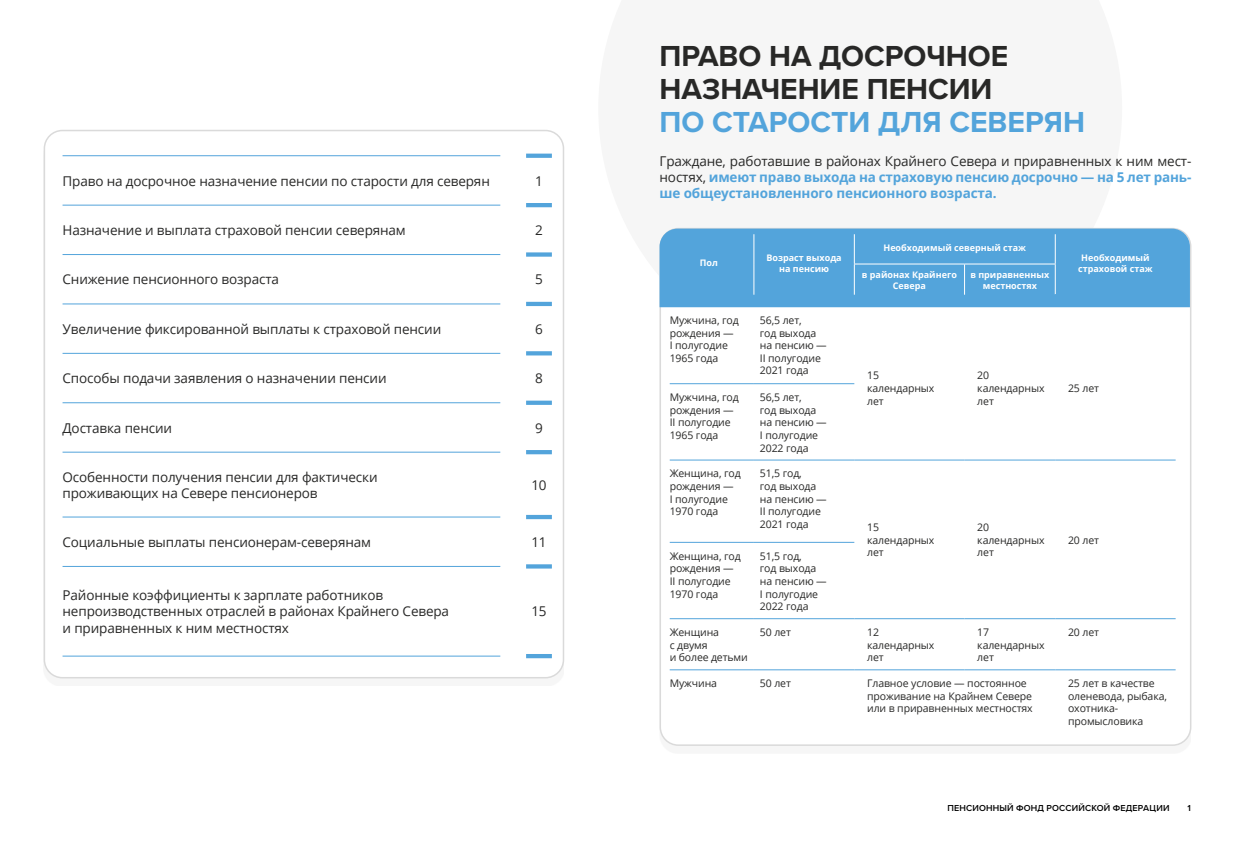
<style>
.page{position:relative;width:1234px;height:851px;background:#fff}
.page>*{position:absolute;margin:0;border:0;box-sizing:border-box;transform-origin:0 0}
.t1{font:700 30px/33px "Proxima Nova";color:#282827}
.t2{font:700 30px "Proxima Nova";color:#53a4db}
.t3{font:13.5px/16.2px "Open Sans";letter-spacing:-.01em;color:#282827}
.t4{font:700 13.5px/16.2px "Open Sans";letter-spacing:-.01em;color:#53a4db;text-align:justify}
.t5{font:10.5px/12.6px "Open Sans";letter-spacing:-.01em;color:#282827}
.t6{font:700 9px/10.8px "Open Sans";color:#fff;text-align:center}
.t7{font:600 9px "Proxima Nova";letter-spacing:.02em;color:#000}
.s1{font-weight:400;color:#282827}
</style>
<div class="page">
<div style="left:44px;top:130px;width:520px;height:548px;border:2px solid #dadada;border-radius:18px"></div>
<hr style="left:63px;top:254px;width:437px;height:1px;background:#53a4db">
<hr style="left:63px;top:303px;width:437px;height:1px;background:#53a4db">
<hr style="left:63px;top:353px;width:437px;height:1px;background:#53a4db">
<hr style="left:63px;top:402px;width:437px;height:1px;background:#53a4db">
<hr style="left:63px;top:452px;width:437px;height:1px;background:#53a4db">
<hr style="left:63px;top:516px;width:437px;height:1px;background:#53a4db">
<hr style="left:63px;top:566px;width:437px;height:1px;background:#53a4db">
<hr style="left:63px;top:655px;width:437px;height:1px;background:#53a4db">
<div style="left:526px;top:153px;width:25px;height:5px;background:#53a4db"></div>
<hr style="left:526px;top:203px;width:25px;height:4px;background:#53a4db">
<svg style="left:526px;top:252px;width:25px;height:4px"></svg>
<hr style="left:526px;top:302px;width:25px;height:4px;background:#53a4db">
<svg style="left:526px;top:351px;width:25px;height:4px"></svg>
<div style="left:526px;top:400px;width:25px;height:5px;background:#53a4db"></div>
<hr style="left:526px;top:450px;width:25px;height:4px;background:#53a4db">
<hr style="left:526px;top:515px;width:25px;height:4px;background:#53a4db">
<svg style="left:526px;top:564px;width:25px;height:4px"></svg>
<hr style="left:526px;top:654px;width:25px;height:4px;background:#53a4db">
<hr style="left:63px;top:155px;width:437px;height:1px;background:#53a4db">
<hr style="left:63px;top:205px;width:437px;height:1px;background:#53a4db">
<hr style="left:669px;top:383px;width:84px;height:1px;background:#53a4db">
<hr style="left:753px;top:383px;width:101px;height:1px;background:#53a4db">
<hr style="left:669px;top:459px;width:84px;height:1px;background:#53a4db">
<hr style="left:753px;top:459px;width:101px;height:1px;background:#53a4db">
<hr style="left:854px;top:459px;width:110px;height:1px;background:#53a4db">
<hr style="left:964px;top:459px;width:90px;height:1px;background:#53a4db">
<hr style="left:1054px;top:459px;width:121px;height:1px;background:#53a4db">
<hr style="left:669px;top:542px;width:84px;height:1px;background:#53a4db">
<hr style="left:753px;top:542px;width:101px;height:1px;background:#53a4db">
<hr style="left:669px;top:618px;width:84px;height:1px;background:#53a4db">
<hr style="left:753px;top:618px;width:101px;height:1px;background:#53a4db">
<hr style="left:854px;top:618px;width:110px;height:1px;background:#53a4db">
<hr style="left:964px;top:618px;width:90px;height:1px;background:#53a4db">
<hr style="left:1054px;top:618px;width:121px;height:1px;background:#53a4db">
<hr style="left:669px;top:669px;width:84px;height:1px;background:#53a4db">
<hr style="left:753px;top:669px;width:101px;height:1px;background:#53a4db">
<hr style="left:854px;top:669px;width:110px;height:1px;background:#53a4db">
<hr style="left:964px;top:669px;width:90px;height:1px;background:#53a4db">
<hr style="left:1054px;top:669px;width:121px;height:1px;background:#53a4db">
<div style="left:659px;top:228px;width:530px;height:79px;background:#53a4db"></div>
<hr style="left:1054px;top:264px;width:1px;height:30px;background:#fff">
<hr style="left:1054px;top:294px;width:121px;height:1px;background:#53a4db">
<hr style="left:853px;top:263px;width:111px;height:1px;background:#fff">
<hr style="left:964px;top:263px;width:91px;height:1px;background:#fff">
<p class="t3" style="left:63px;top:172px;width:429px">Право на досрочное назначение пенсии по старости для северян</p>
<p class="t3" style="left:535px;top:172px;width:9px">1</p>
<p class="t3" style="left:63px;top:221px;width:345px">Назначение и выплата страховой пенсии северянам</p>
<p class="t3" style="left:535px;top:221px;width:9px">2</p>
<p class="t3" style="left:63px;top:271px;width:218px">Снижение пенсионного возраста</p>
<p class="t3" style="left:535px;top:271px;width:9px">5</p>
<p class="t3" style="left:63px;top:320px;width:380px">Увеличение фиксированной выплаты к страховой пенсии</p>
<p class="t3" style="left:535px;top:320px;width:9px">6</p>
<p class="t3" style="left:63px;top:370px;width:325px">Способы подачи заявления о назначении пенсии</p>
<p class="t3" style="left:535px;top:370px;width:9px">8</p>
<p class="t3" style="left:63px;top:419px;width:111px">Доставка пенсии</p>
<p class="t3" style="left:535px;top:419px;width:9px">9</p>
<p class="t3" style="left:63px;top:468px;width:316px">Особенности получения пенсии для фактически проживающих на Севере пенсионеров</p>
<p class="t3" style="left:531px;top:476px;width:17px">10</p>
<p class="t3" style="left:63px;top:533px;width:310px">Социальные выплаты пенсионерам-северянам</p>
<p class="t3" style="left:531px;top:533px;width:17px">11</p>
<p class="t3" style="left:63px;top:586px;width:388px">Районные коэффициенты к зарплате работников непроизводственных отраслей в районах Крайнего Севера и приравненных к ним местностях</p>
<p class="t3" style="left:531px;top:603px;width:17px">15</p>
<h1 class="t1" style="left:659px;top:41px;width:350px">ПРАВО НА ДОСРОЧНОЕ<br>НАЗНАЧЕНИЕ ПЕНСИИ</h1>
<h1 class="t2" style="left:659px;top:104px;width:427px">ПО СТАРОСТИ ДЛЯ СЕВЕРЯН</h1>
<p class="t4" style="left:659px;top:152px;width:533px"><span class="s1">Граждане, работавшие в районах Крайнего Севера и приравненных к ним мест&shy;ностях,</span> имеют право выхода на страховую пенсию досрочно — на 5 лет рань&shy;ше общеустановленного пенсионного возраста.</p>
<p class="t6" style="left:699px;top:257px;width:20px">Пол</p>
<p class="t6" style="left:766px;top:252px;width:77px">Возраст выхода на пенсию</p>
<p class="t6" style="left:883px;top:242px;width:144px">Необходимый северный стаж</p>
<p class="t6" style="left:861px;top:269px;width:96px">в районах Крайнего<br>Севера</p>
<p class="t6" style="left:970px;top:269px;width:80px">в приравненных местностях</p>
<p class="t6" style="left:1077px;top:252px;width:76px">Необходимый страховой стаж</p>
<p class="t5" style="left:669px;top:313px;width:71px">Мужчина, год рождения —<br>I полугодие<br>1965 года</p>
<p class="t5" style="left:759px;top:313px;width:68px">56,5 лет,<br>год выхода на пенсию —<br>II полугодие<br>2021 года</p>
<p class="t5" style="left:866px;top:369px;width:69px">15 календарных лет</p>
<p class="t5" style="left:977px;top:369px;width:69px">20 календарных лет</p>
<p class="t5" style="left:1067px;top:381px;width:33px">25 лет</p>
<p class="t5" style="left:669px;top:390px;width:71px">Мужчина, год рождения —<br>II полугодие<br>1965 года</p>
<p class="t5" style="left:759px;top:390px;width:68px">56,5 лет,<br>год выхода на пенсию —<br>I полугодие<br>2022 года</p>
<p class="t5" style="left:669px;top:467px;width:72px">Женщина, год рождения —<br>I полугодие<br>1970 года</p>
<p class="t5" style="left:759px;top:467px;width:68px">51,5 год,<br>год выхода на пенсию —<br>II полугодие<br>2021 года</p>
<p class="t5" style="left:866px;top:520px;width:69px">15 календарных лет</p>
<p class="t5" style="left:977px;top:520px;width:69px">20 календарных лет</p>
<p class="t5" style="left:1067px;top:533px;width:33px">20 лет</p>
<p class="t5" style="left:669px;top:549px;width:72px">Женщина, год рождения —<br>II полугодие<br>1970 года</p>
<p class="t5" style="left:759px;top:549px;width:68px">51,5 год,<br>год выхода на пенсию —<br>I полугодие<br>2022 года</p>
<p class="t5" style="left:669px;top:625px;width:80px">Женщина<br>с двумя<br>и более детьми</p>
<p class="t5" style="left:759px;top:625px;width:33px">50 лет</p>
<p class="t5" style="left:866px;top:625px;width:69px">12 календарных лет</p>
<p class="t5" style="left:977px;top:625px;width:69px">17 календарных лет</p>
<p class="t5" style="left:1067px;top:625px;width:33px">20 лет</p>
<p class="t5" style="left:669px;top:676px;width:49px">Мужчина</p>
<p class="t5" style="left:759px;top:676px;width:33px">50 лет</p>
<p class="t5" style="left:866px;top:676px;width:167px">Главное условие — постоянное проживание на Крайнем Севере или в приравненных местностях</p>
<p class="t5" style="left:1067px;top:676px;width:100px">25 лет в качестве оленевода, рыбака, охотника&shy;промысловика</p>
<p class="t7" style="left:947px;top:802px;width:224px">ПЕНСИОННЫЙ ФОНД РОССИЙСКОЙ ФЕДЕРАЦИИ</p>
<p class="t7" style="left:1187px;top:802px;width:5px">1</p>
</div>
